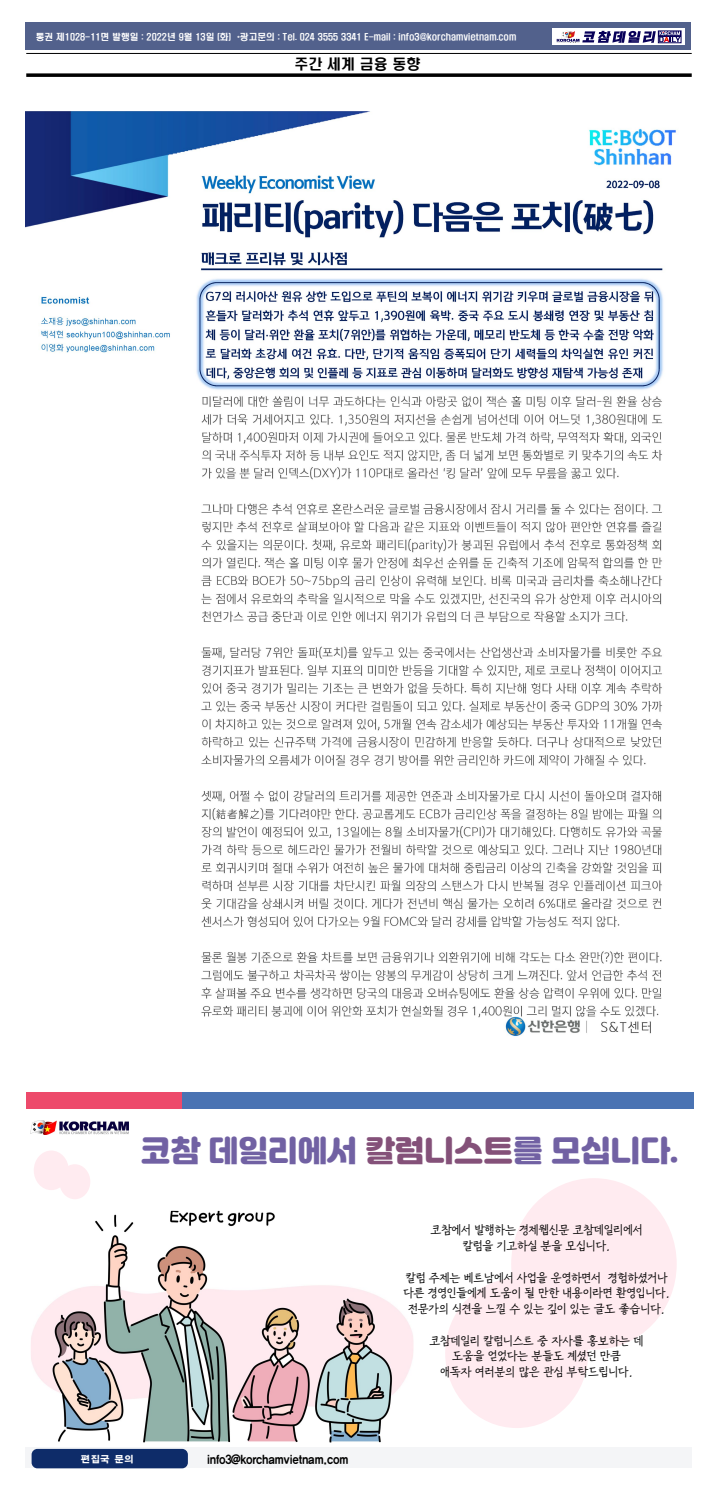
<style>
.page{position:relative;width:718px;height:1488px;background:#fff}
.page>*{position:absolute;margin:0;border:0;box-sizing:border-box;transform-origin:0 0}
.t1{font:29.66px "Jalnan";color:#7161a3}
.t2{font:14px "H2 hdr M";color:#000}
.t3{font:13.12px/15.8px "Korean KPNB R";letter-spacing:-.03em;color:#000;text-align:center}
.t4{font:12.08px "YDIYGO350";letter-spacing:-.02em;color:#000;scale:.9 1}
.t5{font:9.62px "YDIYGO360";color:#fff}
.t6{font:8.75px "H2 hdr M";color:#fff}
.s1{color:#845179}
</style>
<div class="page">
<div style="left:26px;top:23px;width:665px;height:27px;background:#52618c"></div>
<div style="left:552px;top:28px;width:133px;height:17px;background:#fff"></div>
<div style="left:658px;top:31px;width:23px;height:12px;border:1px solid #080059"></div>
<svg style="left:556px;top:31px;width:124px;height:12px"></svg>
<hr style="left:26px;top:53px;width:665px;height:1px;background:#000">
<svg style="left:26px;top:73px;width:665px;height:4px;background:#1f1f1f"></svg>
<img style="left:31px;top:1210px;width:382px;height:232px">
<div style="left:511px;top:1178px;width:165px;height:171px;background:#ffebf0;border-radius:50%"></div>
<div style="left:445px;top:1278px;width:143px;height:150px;background:#ffebf0;border-radius:50%"></div>
<div style="left:175px;top:1091px;width:518px;height:17px;background:#4a73b3"></div>
<div style="left:26px;top:1091px;width:155px;height:17px;background:#ed4a6b"></div>
<div style="left:26px;top:1446px;width:665px;height:21px;background:#f4f5f7"></div>
<div style="left:32px;top:1448px;width:156px;height:20px;background:#0e2c69;border-radius:6px"></div>
<img style="left:31px;top:1121px;width:97px;height:13px">
<div style="left:34px;top:1150px;width:35px;height:40px;background:#ffebf0;border-radius:50%"></div>
<div style="left:59px;top:1164px;width:31px;height:35px;background:#ffebf0;border-radius:50%"></div>
<img style="left:26px;top:112px;width:650px;height:925px">
<p class="t6" style="left:36px;top:32px;width:482px">통권 제1028-11면 발행일 : 2022년 9월 13일 (화) *광고문의 : Tel. 024 3555 3341 E-mail : info3@korchamvietnam.com</p>
<p class="t2" style="left:294px;top:57px;width:127px">주간 세계 금융 동향</p>
<h1 class="t1" style="left:141px;top:1130px;width:539px">코참 데일리에서 <span class="s1">칼럼니스트</span>를 모십니다.</h1>
<p class="t5" style="left:81px;top:1453px;width:54px">편집국 문의</p>
<p class="t4" style="left:207px;top:1452px;width:159px">info3@korchamvietnam.com</p>
<p class="t3" style="left:430px;top:1222px;width:213px">코참에서 발행하는 경제웹신문 코참데일리에서 칼럼을 기고하실 분을 모십니다.</p>
<p class="t3" style="left:403px;top:1269px;width:268px">칼럼 주제는 베트남에서 사업을 운영하면서 경험하셨거나 다른 경영인들에게 도움이 될 만한 내용이라면 환영입니다. 전문가의 식견을 느낄 수 있는 깊이 있는 글도 좋습니다.</p>
<p class="t3" style="left:429px;top:1332px;width:216px">코참데일리 칼럼니스트 중 자사를 홍보하는 데 도움을 얻었다는 분들도 계셨던 만큼<br>애독자 여러분의 많은 관심 부탁드립니다.</p>
</div>
